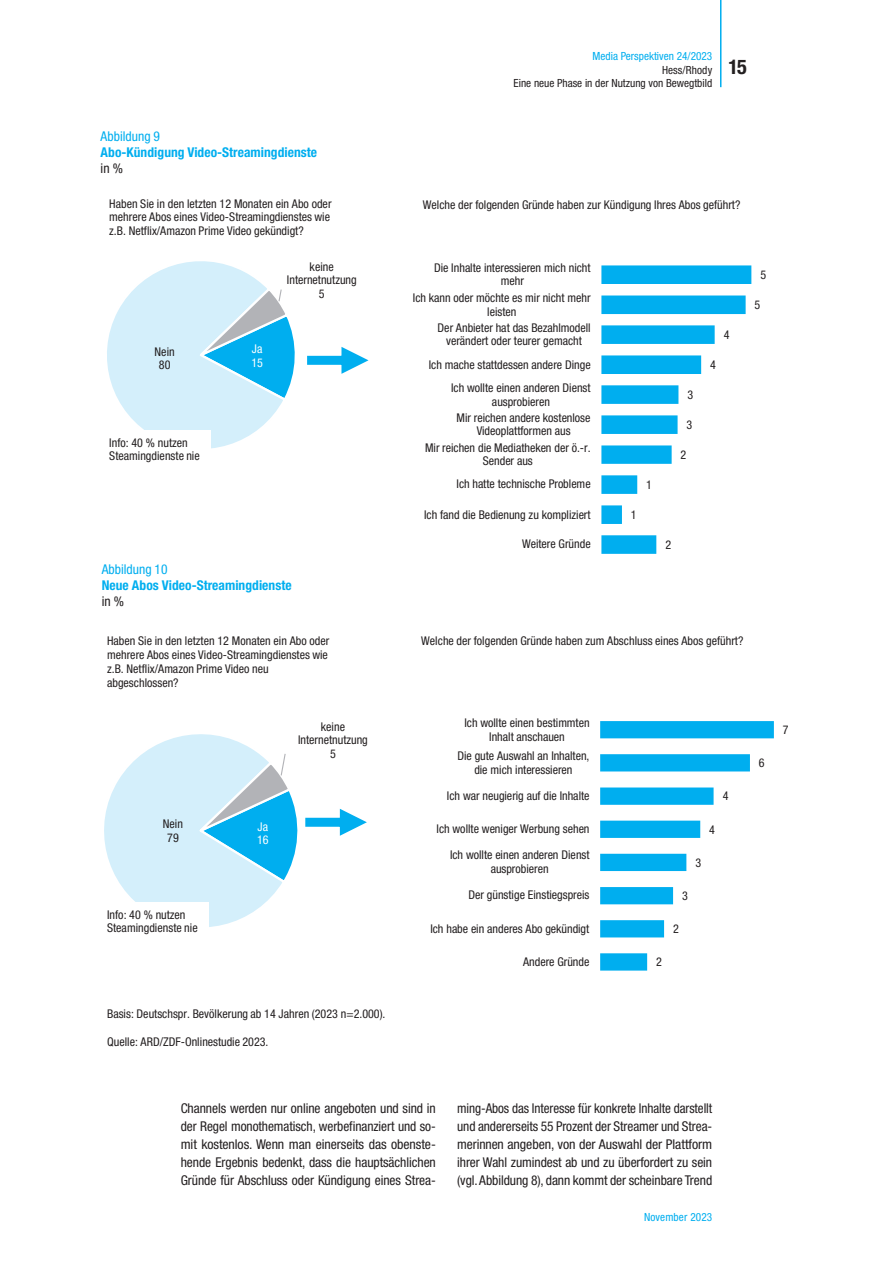
<style>
.page{position:relative;width:893px;height:1263px;background:#fff}
.page>*{position:absolute;margin:0;border:0;box-sizing:border-box;transform-origin:0 0}
.t1{font:700 condensed 20.25px "Helvetica Neue LT Std";color:#231f20}
.t2{font:condensed 13.5px/18px "Helvetica Neue LT Std";letter-spacing:-.005em;color:#231f20;text-align:justify}
.t3{font:700 condensed 13.5px "Helvetica Neue LT Std";color:#00aeef}
.t4{font:condensed 13.5px "Helvetica Neue LT Std";letter-spacing:.005em;color:#00aeef}
.t5{font:condensed 12px/13.6px "Helvetica Neue LT Std";color:#231f20;text-align:center}
.t6{font:condensed 12px/13.6px "Helvetica Neue LT Std";letter-spacing:.005em;color:#fff}
.t7{font:condensed 11.25px/13.5px "Helvetica Neue LT Std";color:#231f20;text-align:right}
.t8{font:condensed 11.25px "Helvetica Neue LT Std";color:#00aeef}
</style>
<div class="page">
<hr style="left:720px;top:0;width:1px;height:87px;background:#00aeef">
<svg style="left:107px;top:261px;width:188px;height:188px"></svg>
<svg style="left:307px;top:347px;width:61px;height:27px"></svg>
<svg style="left:601px;top:265px;width:150px;height:289px"></svg>
<div style="left:98px;top:430px;width:113px;height:52px;background:#fff"></div>
<svg style="left:104px;top:734px;width:263px;height:193px"></svg>
<svg style="left:600px;top:721px;width:174px;height:249px"></svg>
<div style="left:96px;top:902px;width:113px;height:59px;background:#fff"></div>
<p class="t4" style="left:101px;top:129px;width:61px">Abbildung 9</p>
<p class="t3" style="left:101px;top:144px;width:218px">Abo-Kündigung Video-Streamingdienste</p>
<p class="t2" style="left:101px;top:159px;width:24px">in %</p>
<p class="t8" style="left:593px;top:50px;width:121px">Media Perspektiven 24/2023</p>
<p class="t7" style="left:514px;top:63px;width:200px">Hess/Rhody<br>Eine neue Phase in der Nutzung von Bewegtbild</p>
<h1 class="t1" style="left:728px;top:54px;width:20px">15</h1>
<p class="t5" style="left:109px;top:196px;width:224px;text-align:justify">Haben Sie in den letzten 12 Monaten ein Abo oder mehrere Abos eines Video-Streamingdienstes wie z.B. Netflix/Amazon Prime Video gekündigt?</p>
<p class="t5" style="left:423px;top:198px;width:319px">Welche der folgenden Gründe haben zur Kündigung Ihres Abos geführt?</p>
<p class="t5" style="left:155px;top:344px;width:22px">Nein<br>80</p>
<p class="t5" style="left:109px;top:436px;width:92px;text-align:left">Info: 40 % nutzen<br>Steamingdienste nie</p>
<p class="t6" style="left:251px;top:342px;width:13px">Ja<br>15</p>
<p class="t5" style="left:287px;top:259px;width:71px">keine<br>Internetnutzung<br>5</p>
<p class="t5" style="left:760px;top:268px;width:7px">5</p>
<p class="t5" style="left:755px;top:298px;width:7px">5</p>
<p class="t5" style="left:724px;top:328px;width:7px">4</p>
<p class="t5" style="left:710px;top:358px;width:7px">4</p>
<p class="t5" style="left:687px;top:388px;width:7px">3</p>
<p class="t5" style="left:687px;top:418px;width:7px">3</p>
<p class="t5" style="left:681px;top:448px;width:7px">2</p>
<p class="t5" style="left:646px;top:478px;width:7px">1</p>
<p class="t5" style="left:631px;top:508px;width:7px">1</p>
<p class="t5" style="left:665px;top:538px;width:7px">2</p>
<p class="t5" style="left:434px;top:261px;width:158px">Die Inhalte interessieren mich nicht mehr</p>
<p class="t5" style="left:413px;top:291px;width:179px">Ich kann oder möchte es mir nicht mehr leisten</p>
<p class="t5" style="left:438px;top:321px;width:154px">Der Anbieter hat das Bezahlmodell verändert oder teurer gemacht</p>
<p class="t5" style="left:429px;top:353px;width:163px;line-height:23.1px;text-align:right">Ich mache stattdessen andere Dinge<br>Ich wollte einen anderen Dienst</p>
<p class="t5" style="left:456px;top:393px;width:135px;line-height:16.2px">ausprobieren<br>Mir reichen andere kostenlose</p>
<p class="t5" style="left:425px;top:423px;width:167px;line-height:16.2px;text-align:left;text-indent:52px">Videoplattformen aus<br>Mir reichen die Mediatheken der ö.-r.</p>
<p class="t5" style="left:456px;top:450px;width:136px;line-height:23.1px;text-align:left;text-indent:26px">Sender aus<br>Ich hatte technische Probleme</p>
<p class="t5" style="left:424px;top:507px;width:168px">Ich fand die Bedienung zu kompliziert</p>
<p class="t5" style="left:522px;top:537px;width:70px">Weitere Gründe</p>
<p class="t4" style="left:102px;top:561px;width:67px">Abbildung 10</p>
<p class="t3" style="left:102px;top:577px;width:191px">Neue Abos Video-Streamingdienste</p>
<p class="t2" style="left:102px;top:592px;width:24px">in %</p>
<p class="t5" style="left:107px;top:634px;width:224px;text-align:left">Haben Sie in den letzten 12 Monaten ein Abo oder mehrere Abos eines Video-Streamingdienstes wie z.B. Netflix/Amazon Prime Video neu abgeschlossen?</p>
<p class="t5" style="left:421px;top:634px;width:324px">Welche der folgenden Gründe haben zum Abschluss eines Abos geführt?</p>
<p class="t5" style="left:163px;top:817px;width:22px">Nein<br>79</p>
<p class="t5" style="left:107px;top:907px;width:92px;text-align:left">Info: 40 % nutzen<br>Steamingdienste nie</p>
<p class="t6" style="left:257px;top:819px;width:13px">Ja<br>16</p>
<p class="t5" style="left:464px;top:716px;width:127px">Ich wollte einen bestimmten<br>Inhalt anschauen</p>
<p class="t5" style="left:457px;top:749px;width:134px">Die gute Auswahl an Inhalten, die mich interessieren</p>
<p class="t5" style="left:447px;top:789px;width:144px">Ich war neugierig auf die Inhalte</p>
<p class="t5" style="left:437px;top:816px;width:155px;line-height:26.2px;text-align:right">Ich wollte weniger Werbung sehen<br>Ich wollte einen anderen Dienst</p>
<p class="t5" style="left:469px;top:856px;width:122px;line-height:26.2px;text-align:left;text-indent:22px">ausprobieren<br>Der günstige Einstiegspreis</p>
<p class="t5" style="left:430px;top:921px;width:160px">Ich habe ein anderes Abo gekündigt</p>
<p class="t5" style="left:523px;top:955px;width:68px">Andere Gründe</p>
<p class="t5" style="left:298px;top:719px;width:71px">keine<br>Internetnutzung<br>5</p>
<p class="t5" style="left:783px;top:723px;width:7px">7</p>
<p class="t5" style="left:759px;top:756px;width:7px">6</p>
<p class="t5" style="left:723px;top:789px;width:7px">4</p>
<p class="t5" style="left:709px;top:822px;width:7px">4</p>
<p class="t5" style="left:695px;top:855px;width:7px">3</p>
<p class="t5" style="left:682px;top:889px;width:7px">3</p>
<p class="t5" style="left:673px;top:922px;width:7px">2</p>
<p class="t5" style="left:656px;top:955px;width:7px">2</p>
<p class="t5" style="left:107px;top:1007px;width:280px">Basis: Deutschspr. Bevölkerung ab 14 Jahren (2023 n=2.000).</p>
<p class="t5" style="left:107px;top:1034px;width:163px">Quelle: ARD/ZDF-Onlinestudie 2023.</p>
<p class="t2" style="left:181px;top:1099px;width:257px">Channels werden nur online angeboten und sind in der Regel monothematisch, werbefinanziert und so&shy;mit kostenlos. Wenn man einerseits das obenste&shy;hende Ergebnis bedenkt, dass die hauptsächlichen Gründe für Abschluss oder Kündigung eines Strea-</p>
<p class="t2" style="left:457px;top:1099px;width:257px">ming-Abos das Interesse für konkrete Inhalte darstellt und andererseits 55 Prozent der Streamer und Strea&shy;merinnen angeben, von der Auswahl der Plattform ihrer Wahl zumindest ab und zu überfordert zu sein (vgl. Abbildung 8), dann kommt der scheinbare Trend</p>
<p class="t8" style="left:644px;top:1211px;width:70px">November 2023</p>
</div>
